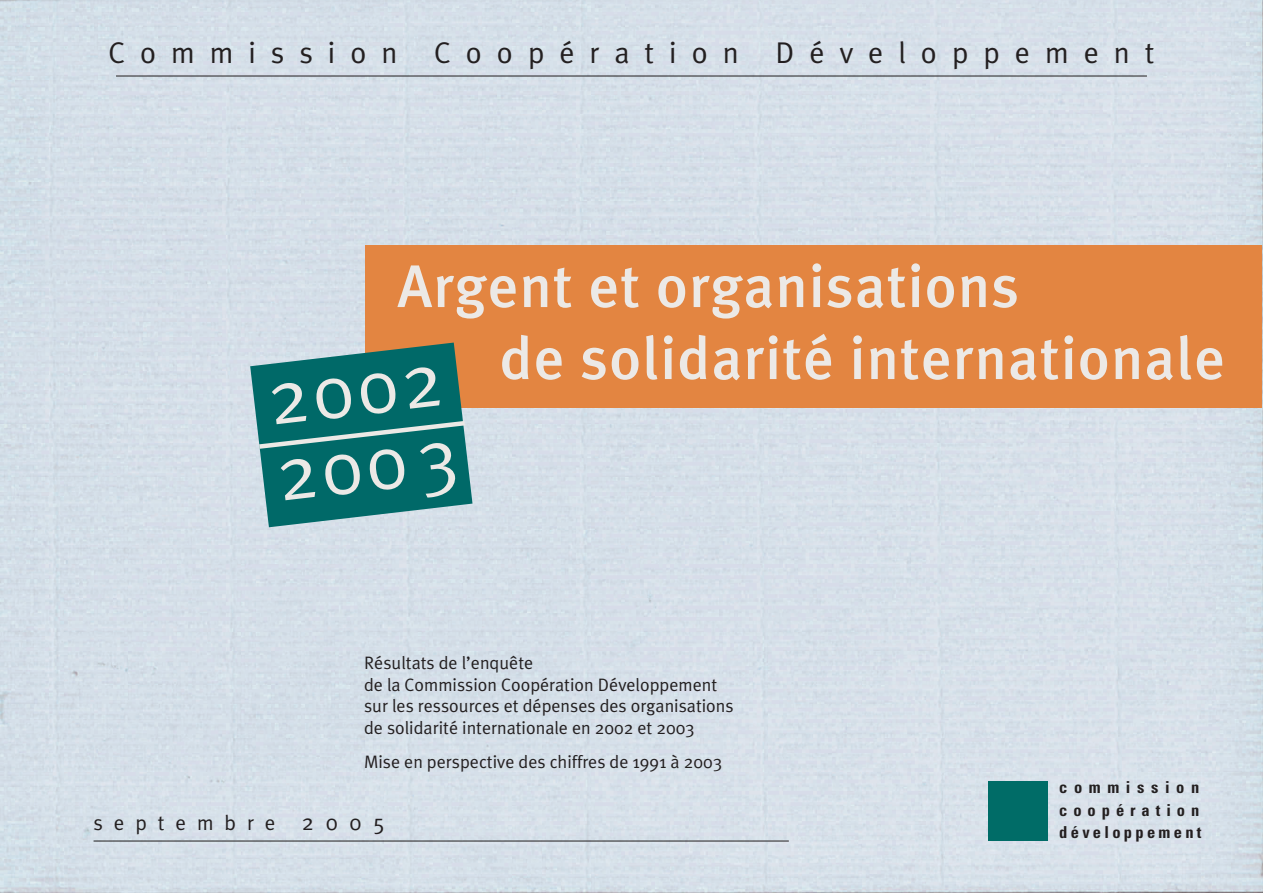
<style>
.page{position:relative;width:1263px;height:893px;background:#d6dfe9}
.page>*{position:absolute;margin:0;border:0;box-sizing:border-box;transform-origin:0 0}
.t1{font:76.5px/76.5px "Meta Plus Normal";color:#ece9e6}
.t2{font:500 60px/72px "Meta Plus";letter-spacing:.02em;color:#ece9e6}
.t3{font:30px "Meta Plus Normal";letter-spacing:.5em;color:#231f20}
.t4{font:21px "Meta Plus Normal";letter-spacing:.52em;color:#231f20}
.t5{font:18px/21.6px "Meta Plus Normal";color:#231f20}
.t6{font:700 condensed 16.5px/22.5px "Univers";letter-spacing:.36em;color:#231f20}
.s1{font-size:22.5px}
</style>
<div class="page">
<div style="left:365px;top:245px;width:897px;height:163px;background:#e38541"></div>
<hr style="left:116px;top:76px;width:1031px;height:1px;background:#231f20">
<hr style="left:94px;top:841px;width:695px;height:1px;background:#231f20">
<div style="left:989px;top:782px;width:59px;height:59px;background:#006c67"></div>
<svg style="left:250px;top:343px;width:222px;height:184px;background:#2d7f7d"></svg>
<h3 class="t3" style="left:109px;top:35px;width:1047px">Commission Coopération Développement</h3>
<h2 class="t2" style="left:500px;top:250px;width:727px;text-indent:-102px">Argent et organisations<br>de solidarité internationale</h2>
<h1 class="t1" style="left:262px;top:360px;width:184px;rotate:-7deg">2002<br>2003</h1>
<p class="t5" style="left:364px;top:652px;width:371px">Résultats de l’enquête<br>de la Commission Coopération Développement sur les ressources et dépenses des organisations de solidarité internationale en 2002 et 2003</p>
<p class="t5" style="left:364px;top:751px;width:360px">Mise en perspective des chiffres de 1991 à 2003</p>
<p class="t4" style="left:94px;top:811px;width:293px">septembre <span class="s1">2005</span></p>
<p class="t6" style="left:1059px;top:776px;width:144px">commission coopération développement</p>
</div>
